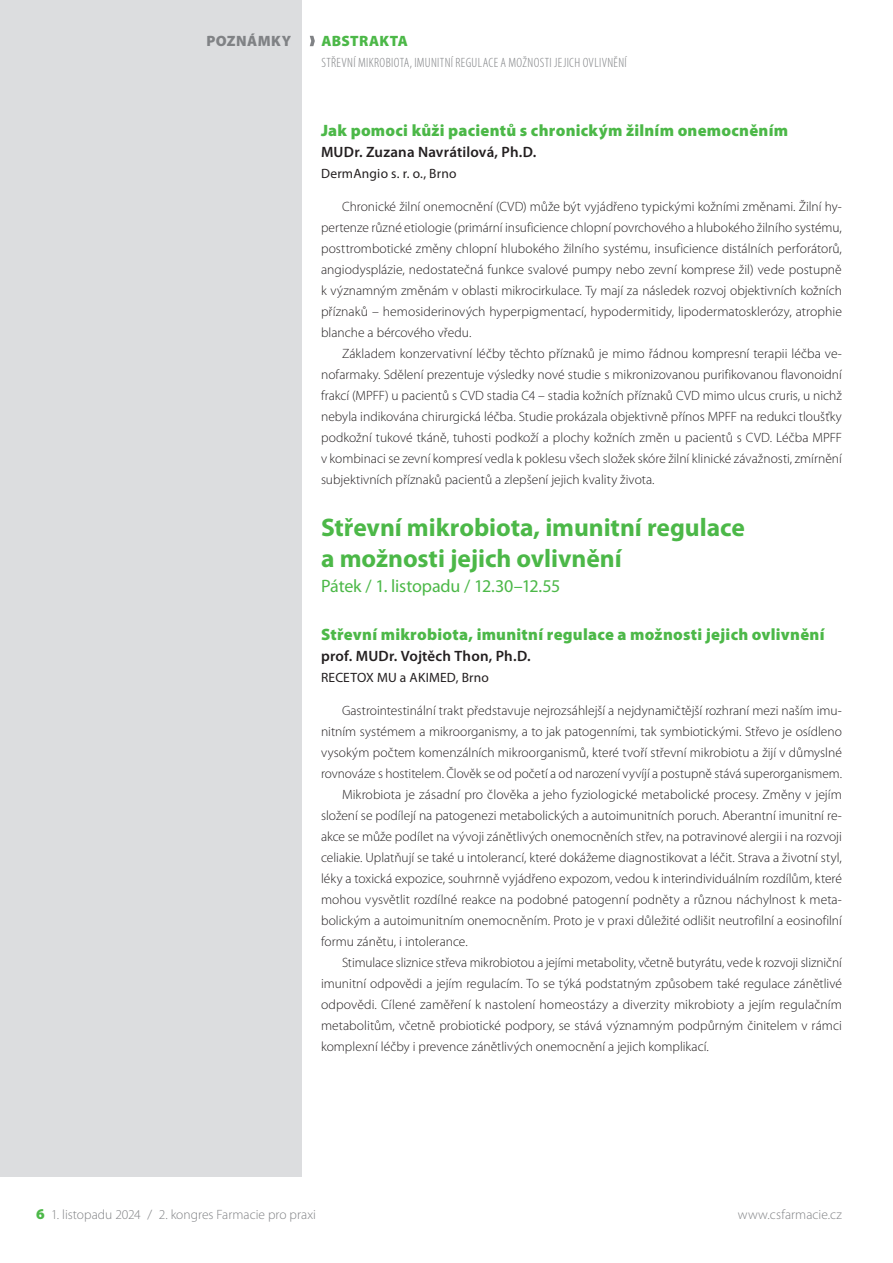
<style>
.page{position:relative;width:893px;height:1263px;background:#fff}
.page>*{position:absolute;margin:0;border:0;box-sizing:border-box;transform-origin:0 0}
.a_nadpis{font:700 25.5px/30.6px "Myriad Pro";letter-spacing:-.005em;color:#4cb848}
.a_den_a_hodina{font:18px "Myriad Pro";letter-spacing:-.015em;color:#4cb848}
.a_nadpisek{font:900 16.5px "Myriad Pro";letter-spacing:.015em;color:#4cb848}
.a_autor{font:600 15px "Myriad Pro";letter-spacing:.01em;color:#231f20}
.t1{font:900 15px "Myriad Pro";letter-spacing:.02em;color:#4cb848}
.t2{font:900 15px "Myriad Pro";letter-spacing:.025em;color:#808285}
.sazba_text{font:300 13.5px/21px "Myriad Pro";color:#231f20;text-align:justify}
.sazba_text_1_nad{font:300 13.5px/21px "Myriad Pro";color:#231f20;text-align:justify}
.t3{font:300 13.5px "Myriad Pro";letter-spacing:.005em;color:#808285}
.t4{font:300 condensed 13.5px "Myriad Pro";letter-spacing:.025em;color:#808285}
.a_pracoviste{font:13.5px "Myriad Pro";letter-spacing:.015em;color:#231f20}
.s1{font-weight:900;font-size:15px;color:#4cb848}
</style>
<div class="page">
<div style="left:0;top:0;width:302px;height:1177px;background:#dcdddf"></div>
<svg style="left:310px;top:36px;width:5px;height:10px"></svg>
<p class="t2" style="left:206px;top:31px;width:86px">POZNÁMKY</p>
<p class="t1" style="left:321px;top:31px;width:88px">ABSTRAKTA</p>
<p class="t4" style="left:321px;top:55px;width:307px">STŘEVNÍ MIKROBIOTA, IMUNITNÍ REGULACE A MOŽNOSTI JEJICH OVLIVNĚNÍ</p>
<p class="a_nadpisek" style="left:321px;top:119px;width:469px">Jak pomoci kůži pacientů s chronickým žilním onemocněním</p>
<p class="a_autor" style="left:321px;top:142px;width:217px">MUDr. Zuzana Navrátilová, Ph.D.</p>
<p class="a_pracoviste" style="left:321px;top:165px;width:137px">DermAngio s. r. o., Brno</p>
<p class="sazba_text_1_nad" style="left:321px;top:196px;width:522px;text-indent:21px">Chronické žilní onemocnění (CVD) může být vyjádřeno typickými kožními změnami. Žilní hy&shy;pertenze různé etiologie (primární insuficience chlopní povrchového a hlubokého žilního systému, posttrombotické změny chlopní hlubokého žilního systému, insuficience distálních perforátorů, angiodysplázie, nedostatečná funkce svalové pumpy nebo zevní komprese žil) vede postupně k významným změnám v oblasti mikrocirkulace. Ty mají za následek rozvoj objektivních kožních příznaků – hemosiderinových hyperpigmentací, hypodermitidy, lipodermatosklerózy, atrophie blanche a bércového vředu.</p>
<p class="sazba_text" style="left:321px;top:343px;width:522px;text-indent:21px">Základem konzervativní léčby těchto příznaků je mimo řádnou kompresní terapii léčba ve&shy;nofarmaky. Sdělení prezentuje výsledky nové studie s mikronizovanou purifikovanou flavonoidní frakcí (MPFF) u pacientů s CVD stadia C4 – stadia kožních příznaků CVD mimo ulcus cruris, u nichž nebyla indikována chirurgická léčba. Studie prokázala objektivně přínos MPFF na redukci tloušťky podkožní tukové tkáně, tuhosti podkoží a plochy kožních změn u pacientů s CVD. Léčba MPFF v kombinaci se zevní kompresí vedla k poklesu všech složek skóre žilní klinické závažnosti, zmírnění subjektivních příznaků pacientů a zlepšení jejich kvality života.</p>
<p class="a_nadpis" style="left:321px;top:511px;width:425px">Střevní mikrobiota, imunitní regulace a možnosti jejich ovlivnění</p>
<p class="a_den_a_hodina" style="left:321px;top:575px;width:241px">Pátek / 1. listopadu / 12.30–12.55</p>
<p class="a_nadpisek" style="left:321px;top:623px;width:505px">Střevní mikrobiota, imunitní regulace a možnosti jejich ovlivnění</p>
<p class="a_autor" style="left:321px;top:646px;width:211px">prof. MUDr. Vojtěch Thon, Ph.D.</p>
<p class="a_pracoviste" style="left:321px;top:669px;width:170px">RECETOX MU a AKIMED, Brno</p>
<p class="sazba_text_1_nad" style="left:321px;top:700px;width:522px;text-indent:21px">Gastrointestinální trakt představuje nejrozsáhlejší a nejdynamičtější rozhraní mezi naším imu&shy;nitním systémem a mikroorganismy, a to jak patogenními, tak symbiotickými. Střevo je osídleno vysokým počtem komenzálních mikroorganismů, které tvoří střevní mikrobiotu a žijí v důmyslné rovnováze s hostitelem. Člověk se od početí a od narození vyvíjí a postupně stává superorganismem.</p>
<p class="sazba_text" style="left:321px;top:784px;width:522px;text-indent:21px">Mikrobiota je zásadní pro člověka a jeho fyziologické metabolické procesy. Změny v jejím složení se podílejí na patogenezi metabolických a autoimunitních poruch. Aberantní imunitní re&shy;akce se může podílet na vývoji zánětlivých onemocněních střev, na potravinové alergii i na rozvoji celiakie. Uplatňují se také u intolerancí, které dokážeme diagnostikovat a léčit. Strava a životní styl, léky a toxická expozice, souhrnně vyjádřeno expozom, vedou k interindividuálním rozdílům, které mohou vysvětlit rozdílné reakce na podobné patogenní podněty a různou náchylnost k meta&shy;bolickým a autoimunitním onemocněním. Proto je v praxi důležité odlišit neutrofilní a eosinofilní formu zánětu, i intolerance.</p>
<p class="sazba_text" style="left:321px;top:952px;width:522px;text-indent:21px">Stimulace sliznice střeva mikrobiotou a jejími metabolity, včetně butyrátu, vede k rozvoji slizniční imunitní odpovědi a jejím regulacím. To se týká podstatným způsobem také regulace zánětlivé odpovědi. Cílené zaměření k nastolení homeostázy a diverzity mikrobioty a jejím regulačním metabolitům, včetně probiotické podpory, se stává významným podpůrným činitelem v rámci komplexní léčby i prevence zánětlivých onemocnění a jejich komplikací.</p>
<p class="t3" style="left:36px;top:1206px;width:282px"><span class="s1">6</span> 1. listopadu 2024 / 2. kongres Farmacie pro praxi</p>
<p class="t3" style="left:738px;top:1206px;width:106px">www.csfarmacie.cz</p>
</div>
